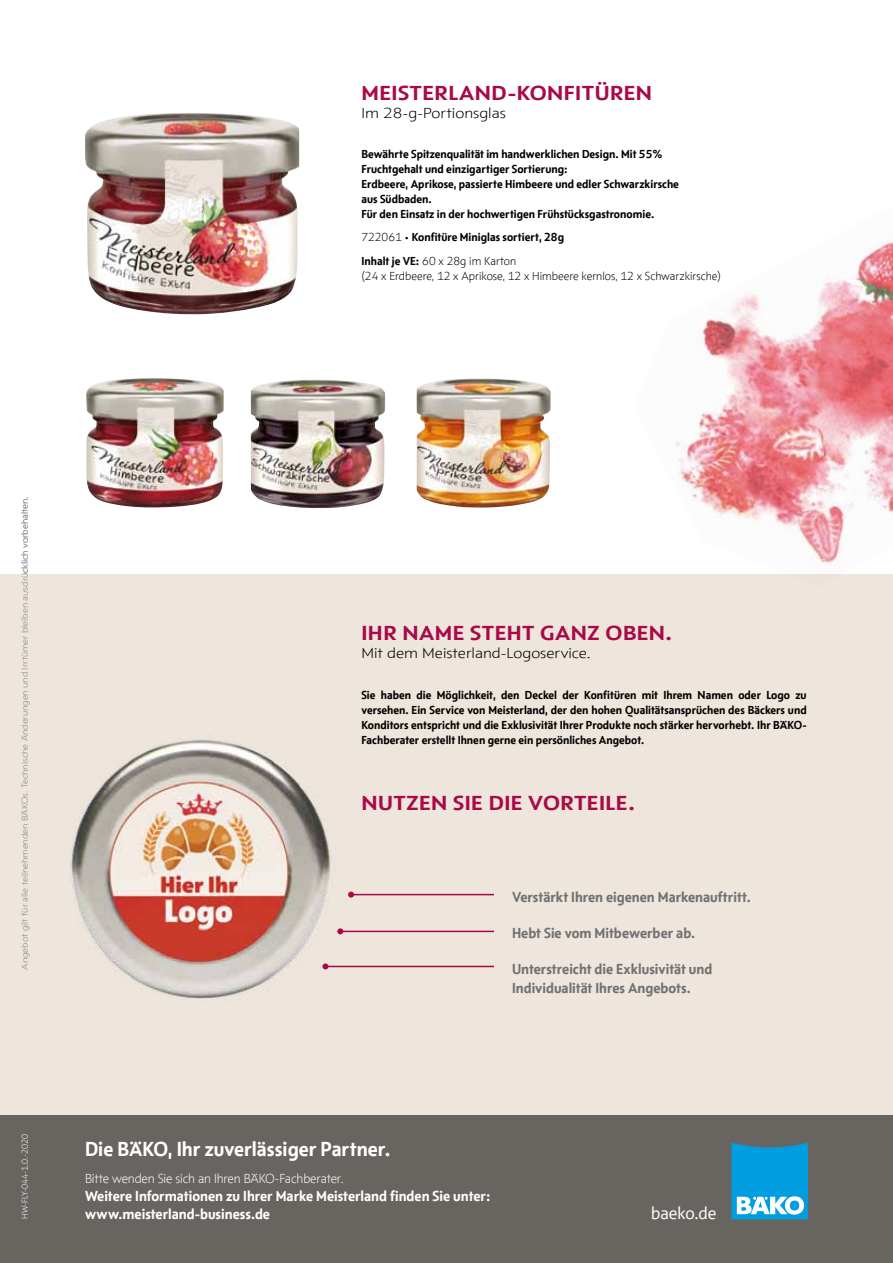
<style>
.page{position:relative;width:893px;height:1263px;background:#fff}
.page>*{position:absolute;margin:0;border:0;box-sizing:border-box;transform-origin:0 0}
.t1{font:700 21px "BAEK Otype";letter-spacing:.02em;color:#a90948;scale:1.15 1}
.t2{font:700 21px "BAEK Otype";color:#fff}
.t3{font:18px "BAEK Otype";color:#fff}
.t4{font:700 15px/18px "BAEK Otype";color:#707172}
.t5{font:700 15px "BAEK Otype";color:#fff}
.t6{font:300 15px "BAEK Otype";color:#000;scale:1.15 1}
.t7{font:300 13.5px "BAEK Otype";letter-spacing:-.01em;color:#fff}
.t8{font:700 12px/15px "BAEK Otype";color:#000}
.t9{font:300 12px "BAEK Otype";color:#000}
.t10{font:300 9px "BAEK Otype";color:#87888a;scale:1.15 1}
.t11{font:300 9px "BAEK Otype";color:#fff}
.s1{font-weight:300}
.s2{font-weight:400}
</style>
<div class="page">
<div style="left:0;top:1114px;width:893px;height:149px;background:#686560"></div>
<svg style="left:731px;top:1142px;width:77px;height:77px;background:#28a7dd"></svg>
<div style="left:0;top:574px;width:893px;height:540px;background:#eee5dc"></div>
<img style="left:417px;top:379px;width:133px;height:129px">
<img style="left:86px;top:378px;width:138px;height:129px">
<img style="left:251px;top:380px;width:134px;height:128px">
<img style="left:85px;top:113px;width:214px;height:202px">
<hr style="left:340px;top:931px;width:154px;height:1px;background:#a90948">
<hr style="left:351px;top:894px;width:143px;height:1px;background:#a90948">
<svg style="left:348px;top:891px;width:6px;height:6px"></svg>
<hr style="left:325px;top:966px;width:169px;height:1px;background:#a90948">
<img style="left:71px;top:739px;width:277px;height:260px">
<img style="left:675px;top:241px;width:218px;height:324px">
<h1 class="t1" style="left:361px;top:80px;width:28px">MEISTERLAND</h1>
<h1 class="t1" style="left:508px;top:80px;width:32px">-KONFITÜREN</h1>
<p class="t6" style="left:361px;top:104px;width:127px">I m 28-g-Portionsglas</p>
<p class="t8" style="left:361px;top:146px;width:319px">Bewährte Spitzenqualität im handwerklichen Design. Mit 55% Fruchtgehalt und einzigartiger Sortierung:<br>Erdbeere, Aprikose, passierte Himbeere und edler Schwarzkirsche aus Südbaden.<br>Für den Einsatz in der hochwertigen Frühstücksgastronomie.</p>
<p class="t8" style="left:361px;top:225px;width:204px;line-height:23.5px"><span class="s1">722061</span> <span class="s2">•</span> Konfitüre Miniglas sortiert, 28g<br>Inhalt je VE: <span class="s1">60 x 28g im Karton</span></p>
<p class="t9" style="left:361px;top:268px;width:361px">(24 x Erdbeere, 12 x Aprikose, 12 x H imbeere kernlos, 12 x Schwarzkirsche)</p>
<p class="t10" style="left:19px;top:969px;width:413px;rotate:-90deg">Angebot gilt für alle teilnehmenden BÄKOs. Technische Änderungen und I rrtümer bleiben ausdrücklich vorbehalten.</p>
<h1 class="t1" style="left:361px;top:620px;width:272px">Ih r Name steht ganz oben.</h1>
<p class="t6" style="left:361px;top:644px;width:201px">M it dem Meisterland-Logoservice.</p>
<p class="t8" style="left:361px;top:687px;width:447px;text-align:justify">Sie haben die Möglichkeit, den Deckel der Konfitüren mit Ihrem Namen oder Logo zu versehen. Ein Service von Meisterland, der den hohen Qualitätsansprüchen des Bäckers und Konditors entspricht und die Exklusivität Ihrer Produkte noch stärker hervorhebt. Ihr BÄKO-Fachberater erstellt Ihnen gerne ein persönliches Angebot.</p>
<h1 class="t1" style="left:361px;top:790px;width:239px">Nutzen sie die Vorteile.</h1>
<p class="t4" style="left:512px;top:888px;width:240px">Verstärkt Ihren eigenen Markenauftritt.</p>
<p class="t4" style="left:512px;top:924px;width:185px">Hebt Sie vom Mitbewerber ab.</p>
<p class="t4" style="left:512px;top:960px;width:202px">Unterstreicht die Exklusivität und<br>Individualität Ihres Angebots.</p>
<p class="t11" style="left:19px;top:1219px;width:87px;rotate:-90deg">HW-FLY-044-1.0.-2020</p>
<h1 class="t2" style="left:85px;top:1136px;width:307px">Die BÄKO, Ihr zuverlässiger Partner.</h1>
<p class="t7" style="left:85px;top:1170px;width:260px">Bitte wenden Sie sich an I hren BÄKO-Fachberater.</p>
<p class="t5" style="left:85px;top:1186px;width:407px">Weitere Informationen zu Ihrer Marke Meisterland finden Sie unter:</p>
<p class="t5" style="left:85px;top:1204px;width:187px">www.meisterland-business.de</p>
<h2 class="t3" style="left:651px;top:1202px;width:67px">baeko.de</h2>
</div>
